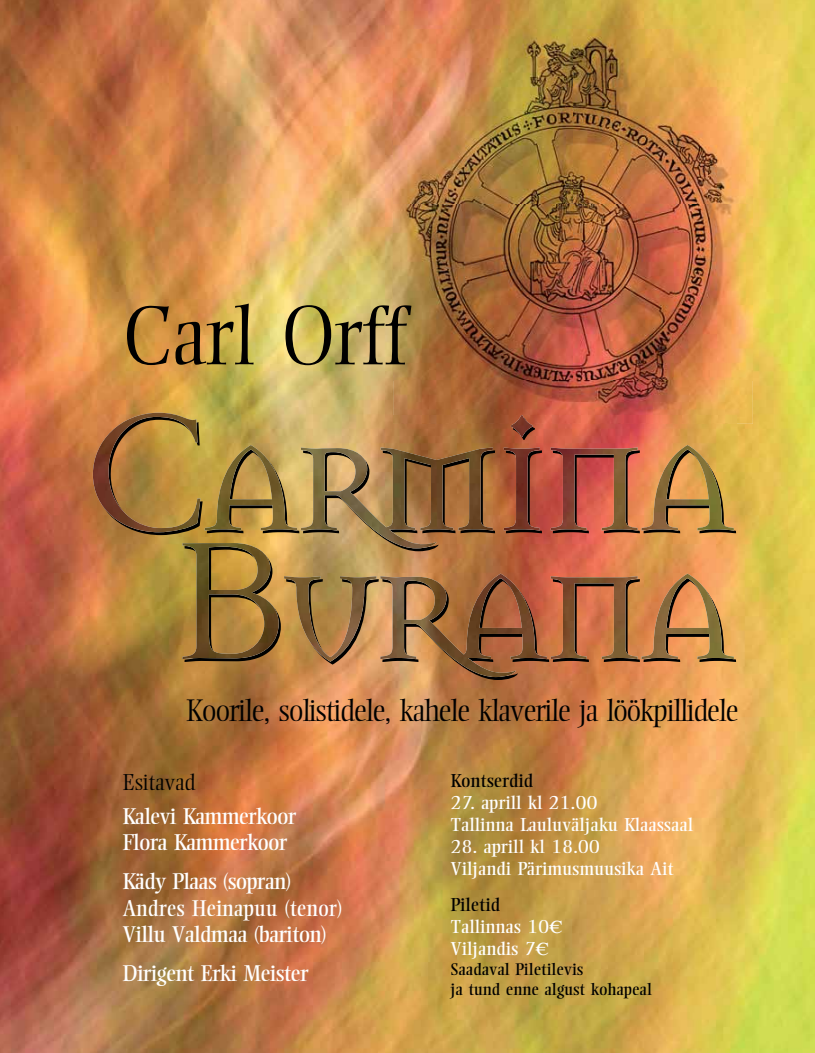
<style>
.page{position:relative;width:815px;height:1053px;background:#fff}
.page>*{position:absolute;margin:0;border:0;box-sizing:border-box;transform-origin:0 0}
.t1{font:183.25px/128.6px "Manson";letter-spacing:-.08em;color:#000;text-align:center}
.t2{font:300 82.25px "Ellington";color:#000}
.t3{font:300 30.5px "Ellington";letter-spacing:-.035em;color:#000}
.t4{font:22.5px/26.2px "Ellington";letter-spacing:-.03em;color:#fff}
.t5{font:300 22.5px "Ellington";color:#000}
.t6{font:18.5px/22.2px "Ellington";color:#fff}
.t7{font:18.5px "Ellington";color:#000}
.t8{font:16.62px/20px "Ellington";color:#000}
.s1{color:#000}
.s2{font-family:"Times"}
</style>
<div class="page">
<img style="left:0;top:0;width:815px;height:1052px">
<img style="left:394px;top:30px;width:359px;height:394px">
<img style="left:182px;top:548px;width:552px;height:129px">
<svg style="left:93px;top:532px;width:641px;height:16px;background:#c6874b"></svg>
<img style="left:93px;top:412px;width:641px;height:120px">
<h2 class="t2" style="left:122px;top:287px;width:285px">Carl Orff</h2>
<h1 class="t1" style="left:80px;top:412px;width:664px">Carmina<br>Burana</h1>
<h3 class="t3" style="left:186px;top:692px;width:554px">Koorile, solistidele, kahele klaverile ja löökpillidele</h3>
<p class="t5" style="left:122px;top:768px;width:74px">Esitavad</p>
<p class="t4" style="left:122px;top:802px;width:175px">Kalevi Kammerkoor<br>Flora Kammerkoor</p>
<p class="t4" style="left:122px;top:868px;width:221px">Kädy Plaas (sopran)<br>Andres Heinapuu (tenor)<br>Villu Valdmaa (bariton)</p>
<p class="t4" style="left:122px;top:960px;width:187px">Dirigent Erki Meister</p>
<p class="t7" style="left:450px;top:769px;width:84px">Kontserdid</p>
<p class="t6" style="left:450px;top:791px;width:244px">27. aprill kl 21.00<br>Tallinna Lauluväljaku Klaassaal</p>
<p class="t6" style="left:450px;top:835px;width:225px">28. aprill kl 18.00<br>Viljandi Pärimusmuusika Ait</p>
<p class="t6" style="left:450px;top:893px;width:114px"><span class="s1">Piletid<br></span>Tallinnas 10<span class="s2">€<br></span>Viljandis 7<span class="s2">€</span></p>
<p class="t8" style="left:450px;top:959px;width:203px">Saadaval Piletilevis<br>ja tund enne algust kohapeal</p>
</div>
